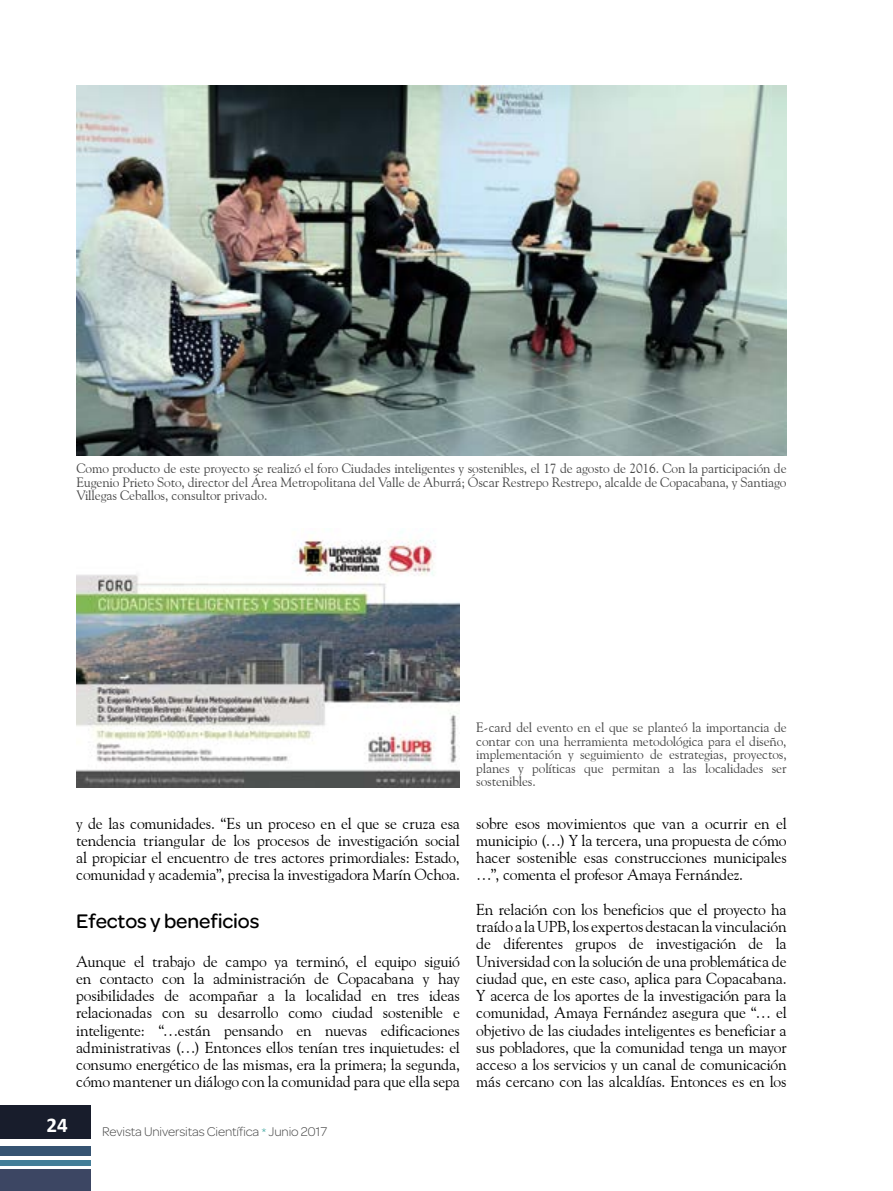
<style>
.page{position:relative;width:893px;height:1191px;background:#fff}
.page>*{position:absolute;margin:0;border:0;box-sizing:border-box;transform-origin:0 0}
.t1{font:500 21px "Omnes";letter-spacing:-.005em;color:#000}
.t2{font:700 21px "Calibri";color:#fff}
.t3{font:15.75px/17.2px "Goudy Old Style BT";letter-spacing:-.01em;color:#000;text-align:justify}
.t4{font:13.5px/13.5px "Goudy Old Style BT";letter-spacing:-.01em;color:#464646;text-align:justify}
.t5{font:300 13.5px "Omnes";letter-spacing:-.01em;color:#464646}
.s1{color:#44a9a3}
</style>
<div class="page">
<div style="left:0;top:1146px;width:91px;height:10px;background:#365472"></div>
<div style="left:0;top:1169px;width:91px;height:22px;background:#3c4663"></div>
<div style="left:0;top:1160px;width:91px;height:5px;background:#437e98"></div>
<div style="left:0;top:1105px;width:91px;height:34px;background:#181d2c"></div>
<img style="left:76px;top:536px;width:384px;height:251px">
<img style="left:77px;top:85px;width:710px;height:371px">
<p class="t4" style="left:77px;top:461px;width:712px">Como producto de este proyecto se realizó el foro Ciudades inteligentes y sostenibles, el 17 de agosto de 2016. Con la participación de Eugenio Prieto Soto, director del Área Metropolitana del Valle de Aburrá; Óscar Restrepo Restrepo, alcalde de Copacabana, y Santiago Villegas Ceballos, consultor privado.</p>
<p class="t3" style="left:76px;top:814px;width:385px">y de las comunidades. “Es un proceso en el que se cruza esa tendencia triangular de los procesos de investigación social al propiciar el encuentro de tres actores primordiales: Estado, comunidad y academia”, precisa la investigadora Marín Ochoa.</p>
<h1 class="t1" style="left:76px;top:909px;width:185px">Efectos y beneficios</h1>
<p class="t3" style="left:76px;top:952px;width:385px">Aunque el trabajo de campo ya terminó, el equipo siguió en contacto con la administración de Copacabana y hay posibilidades de acompañar a la localidad en tres ideas relacionadas con su desarrollo como ciudad sostenible e inteligente: “…están pensando en nuevas edificaciones administrativas (…) Entonces ellos tenían tres inquietudes: el consumo energético de las mismas, era la primera; la segunda, cómo mantener un diálogo con la comunidad para que ella sepa</p>
<h1 class="t2" style="left:47px;top:1111px;width:23px">24</h1>
<p class="t5" style="left:102px;top:1123px;width:227px">Revista Universitas Científica <span class="s1">*</span> Junio 2017</p>
<p class="t4" style="left:476px;top:720px;width:312px">E-card del evento en el que se planteó la importancia de contar con una herramienta metodológica para el diseño, implementación y seguimiento de estrategias, proyectos, planes y políticas que permitan a las localidades ser sostenibles.</p>
<p class="t3" style="left:476px;top:814px;width:312px">sobre esos movimientos que van a ocurrir en el municipio (…) Y la tercera, una propuesta de cómo hacer sostenible esas construcciones municipales …”, comenta el profesor Amaya Fernández.</p>
<p class="t3" style="left:476px;top:900px;width:312px">En relación con los beneficios que el proyecto ha traído a la UPB, los expertos destacan la vinculación de diferentes grupos de investigación de la Universidad con la solución de una problemática de ciudad que, en este caso, aplica para Copacabana.<br>Y acerca de los aportes de la investigación para la comunidad, Amaya Fernández asegura que “… el objetivo de las ciudades inteligentes es beneficiar a sus pobladores, que la comunidad tenga un mayor acceso a los servicios y un canal de comunicación más cercano con las alcaldías. Entonces es en los</p>
</div>
